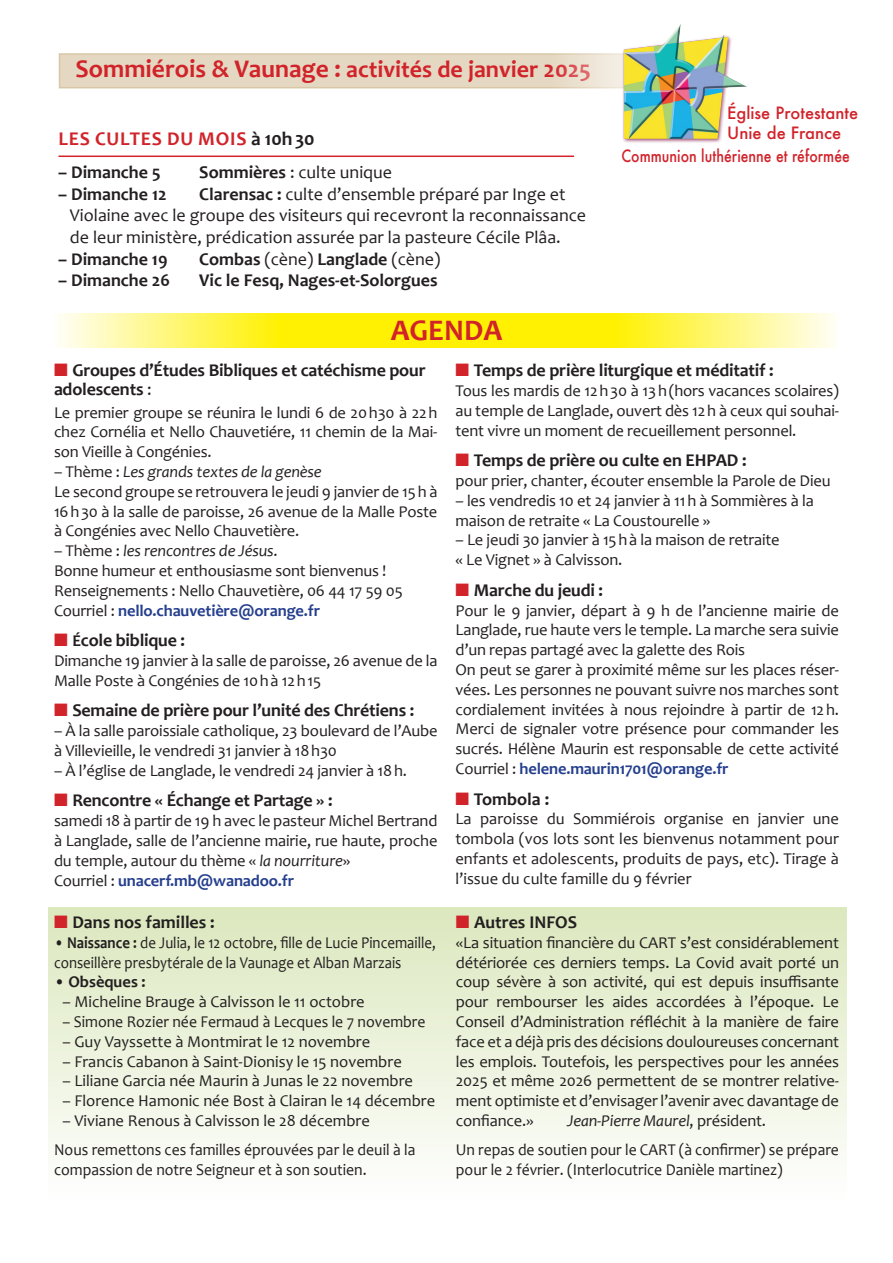
<style>
.page{position:relative;width:893px;height:1263px;background:#fff}
.page>*{position:absolute;margin:0;border:0;box-sizing:border-box;transform-origin:0 0}
.t1{font:700 30px "Candara";color:#d1232a}
.t2{font:700 24px "Candara";color:#d1232a}
.t3{font:700 19.5px "Candara";letter-spacing:.04em;color:#d1232a}
.t4{font:700 18px/18.6px "Candara";letter-spacing:-.01em;color:#231f20}
.t5{font:18px/21.6px "Candara";color:#231f20}
.t6{font:16.5px/19.8px "Candara";letter-spacing:-.01em;color:#231f20}
.t7{font:16.5px "Candara";letter-spacing:-.01em;color:#231f20;scale:.95 1}
.t8{font:16.5px/19.8px "Candara";letter-spacing:-.01em;color:#231f20;scale:.9 1}
.t9{font:500 16.5px "Futura";color:#d1232a;scale:.85 1}
.t10{font:500 16.5px/19.8px "Futura";color:#d1232a}
.t11{font:700 16.5px "Candara";color:#231f20}
.s1{font-size:25.5px}
.s2{color:#231f20}
.s3{font-weight:700}
.s4{font-weight:400}
.s5{color:#d1232a}
.s6{font-style:italic}
.s7{font-weight:700;color:#253f8e}
.s8{font-size:16.5px}
</style>
<div class="page">
<div style="left:60px;top:54px;width:606px;height:34px;background:#e5d8c2"></div>
<div style="left:59px;top:53px;width:608px;height:35px;border:2px solid #d9c6a6"></div>
<div style="left:48px;top:907px;width:798px;height:292px;background:linear-gradient(to bottom,#dbe7bd,#fefefd)"></div>
<img style="left:618px;top:24px;width:129px;height:119px">
<div style="left:54px;top:313px;width:785px;height:35px;background:#fff101"></div>
<svg style="left:54px;top:313px;width:216px;height:35px;background:#fff782"></svg>
<svg style="left:624px;top:313px;width:215px;height:35px;background:#fff782"></svg>
<hr style="left:58px;top:156px;width:516px;height:1px;background:#d1232a">
<h2 class="t2" style="left:76px;top:55px;width:517px"><span class="s1">Sommiérois &amp; Vaunage :</span> activités de janvier 2025</h2>
<p class="t3" style="left:59px;top:127px;width:257px">Les Cultes dU MOIS <span class="s2">à 10h30</span></p>
<p class="t4" style="left:58px;top:163px;width:104px">– Dimanche 5</p>
<p class="t5" style="left:199px;top:162px;width:194px"><span class="s3">Sommières</span> : culte unique</p>
<p class="t4" style="left:58px;top:185px;width:110px">– Dimanche 12</p>
<p class="t5" style="left:70px;top:183px;width:518px;text-indent:129px"><span class="s3">Clarensac :</span> culte d’ensemble préparé par Inge et<br>Violaine avec le groupe des visiteurs qui recevront la reconnaissance de leur ministère, prédication assurée par la pasteure Cécile Plâa.</p>
<p class="t4" style="left:58px;top:250px;width:111px">– Dimanche 19</p>
<p class="t4" style="left:199px;top:250px;width:243px">Combas <span class="s4">(cène)</span> Langlade <span class="s4">(cène)</span></p>
<p class="t4" style="left:58px;top:271px;width:113px">– Dimanche 26</p>
<p class="t4" style="left:199px;top:271px;width:240px">Vic le Fesq, Nages-et-Solorgues</p>
<h1 class="t1" style="left:391px;top:312px;width:113px">AGENDA</h1>
<p class="t10" style="left:727px;top:103px;width:133px">Église Protestante<br>Unie de France</p>
<p class="t9" style="left:621px;top:145px;width:270px">Communion luthérienne et réformée</p>
<p class="t4" style="left:54px;top:361px;width:373px"><span class="s5">■</span> Groupes d’Études Bibliques et catéchisme pour adolescents <span class="s4">:</span></p>
<p class="t6" style="left:54px;top:402px;width:385px;text-align:justify">Le premier groupe se réunira le lundi 6 de 20h30 à 22h chez Cornélia et Nello Chauvetiére, 11 chemin de la Mai&shy;son Vieille à Congénies.</p>
<p class="t6" style="left:54px;top:462px;width:385px">– Thème : <span class="s6">Les grands textes de la genèse<br></span>Le second groupe se retrouvera le jeudi 9 janvier de 15h à 16h30 à la salle de paroisse, 26 avenue de la Malle Poste à Congénies avec Nello Chauvetière.</p>
<p class="t6" style="left:54px;top:541px;width:350px">– Thème : <span class="s6">les rencontres de Jésus</span>.<br>Bonne humeur et enthousiasme sont bienvenus !<br>Renseignements : Nello Chauvetière, 06 44 17 59 05<br>Courriel : <span class="s7">nello.chauvetière@orange.fr</span></p>
<p class="t4" style="left:54px;top:631px;width:133px"><span class="s5">■</span> <span class="s8">É</span>cole biblique :</p>
<p class="t6" style="left:54px;top:651px;width:385px">Dimanche 19 janvier à la salle de paroisse, 26 avenue de la<br>Malle Poste à Congénies de 10hà 12h15</p>
<p class="t4" style="left:54px;top:701px;width:362px"><span class="s5">■</span> Semaine de prière pour l’unité des Chrétiens :</p>
<p class="t6" style="left:54px;top:721px;width:385px">– À la salle paroissiale catholique, 23 boulevard de l’Aube à Villevieille, le vendredi 31 janvier à 18h30</p>
<p class="t6" style="left:54px;top:761px;width:354px">– À l’église de Langlade, le vendredi 24 janvier à 18h.</p>
<p class="t4" style="left:54px;top:791px;width:280px"><span class="s5">■</span> Rencontre « Échange et Partage » :</p>
<p class="t6" style="left:54px;top:811px;width:385px">samedi 18 à partir de 19 h avec le pasteur Michel Bertrand à Langlade, salle de l’ancienne mairie, rue haute, proche du temple, autour du thème « <span class="s6">la nourriture</span>»<br>Courriel : <span class="s7">unacerf.mb@wanadoo.fr</span></p>
<p class="t4" style="left:54px;top:913px;width:162px"><span class="s5">■</span> Dans nos familles :</p>
<p class="t8" style="left:54px;top:932px;width:426px"><span class="s3">• Naissance :</span> de Julia, le 12 octobre, fille de Lucie Pincemaille, conseillère presbytérale de la Vaunage et Alban Marzais</p>
<p class="t11" style="left:54px;top:972px;width:93px">• Obsèques :</p>
<p class="t6" style="left:62px;top:992px;width:304px">– Micheline Brauge à Calvisson le 11 octobre</p>
<p class="t7" style="left:63px;top:1012px;width:384px">– Simone Rozier née Fermaud à Lecques le 7 novembre</p>
<p class="t6" style="left:63px;top:1031px;width:309px">– Guy Vayssette à Montmirat le 12 novembre</p>
<p class="t6" style="left:63px;top:1051px;width:341px">– Francis Cabanon à Saint-Dionisy le 15 novembre</p>
<p class="t6" style="left:63px;top:1071px;width:352px">– Liliane Garcia née Maurin à Junas le 22 novembre</p>
<p class="t6" style="left:63px;top:1091px;width:374px">– Florence Hamonic née Bost à Clairan le 14 décembre</p>
<p class="t6" style="left:54px;top:1106px;width:363px;line-height:28.8px;text-indent:9px">– Viviane Renous à Calvisson le 28 décembre<br>Nous remettons ces familles éprouvées par le deuil à la</p>
<p class="t7" style="left:54px;top:1159px;width:331px">compassion de notre Seigneur et à son soutien.</p>
<p class="t4" style="left:455px;top:361px;width:320px"><span class="s5">■</span> Temps de prière liturgique et méditatif :</p>
<p class="t6" style="left:455px;top:381px;width:385px;text-align:justify">Tous les mardis de 12h30 à 13h(hors vacances scolaires) au temple de Langlade, ouvert dès 12h à ceux qui souhai&shy;tent vivre un moment de recueillement personnel.</p>
<p class="t4" style="left:455px;top:451px;width:293px"><span class="s5">■</span> Temps de prière ou culte en EHPAD :</p>
<p class="t6" style="left:455px;top:471px;width:377px">pour prier, chanter, écouter ensemble la Parole de Dieu</p>
<p class="t6" style="left:455px;top:491px;width:360px">– les vendredis 10 et 24 janvier à 11h à Sommières à la maison de retraite « La Coustourelle »</p>
<p class="t6" style="left:455px;top:530px;width:326px">– Le jeudi 30 janvier à 15hà la maison de retraite « Le Vignet » à Calvisson.</p>
<p class="t4" style="left:455px;top:581px;width:149px"><span class="s5">■</span> Marche du jeudi :</p>
<p class="t6" style="left:455px;top:600px;width:385px">Pour le 9 janvier, départ à 9 h de l’ancienne mairie de Langlade, rue haute vers le temple. La marche sera suivie d’un repas partagé avec la galette des Rois<br>On peut se garer à proximité même sur les places réser&shy;vées. Les personnes ne pouvant suivre nos marches sont cordialement invitées à nous rejoindre à partir de 12h.<br>Merci de signaler votre présence pour commander les sucrés. Hélène Maurin est responsable de cette activité Courriel : <span class="s7">helene.maurin1701@orange.fr</span></p>
<p class="t4" style="left:455px;top:789px;width:95px"><span class="s5">■</span> Tombola :</p>
<p class="t6" style="left:455px;top:809px;width:385px;text-align:justify">La paroisse du Sommiérois organise en janvier une tombola (vos lots sont les bienvenus notamment pour enfants et adolescents, produits de pays, etc). Tirage à l’issue du culte famille du 9 février</p>
<p class="t4" style="left:456px;top:913px;width:123px"><span class="s5">■</span> Autres INFOS</p>
<p class="t6" style="left:456px;top:932px;width:385px;text-align:justify">«La situation financière du CART s’est considérablement détériorée ces derniers temps. La Covid avait porté un coup sévère à son activité, qui est depuis insuffisante pour rembourser les aides accordées à l’époque. Le Conseil d’Administration réfléchit à la manière de faire face et a déjà pris des décisions douloureuses concernant les emplois. Toutefois, les perspectives pour les années 2025 et même 2026 permettent de se montrer relative&shy;ment optimiste et d’envisager l’avenir avec davantage de confiance.»</p>
<p class="t6" style="left:456px;top:1106px;width:385px;line-height:28.8px;text-indent:111px"><span class="s6">Jean-Pierre Maurel</span>, président.<br>Un repas de soutien pour le CART (à confirmer) se prépare</p>
<p class="t7" style="left:456px;top:1159px;width:346px">pour le 2 février. (Interlocutrice Danièle martinez)</p>
</div>
